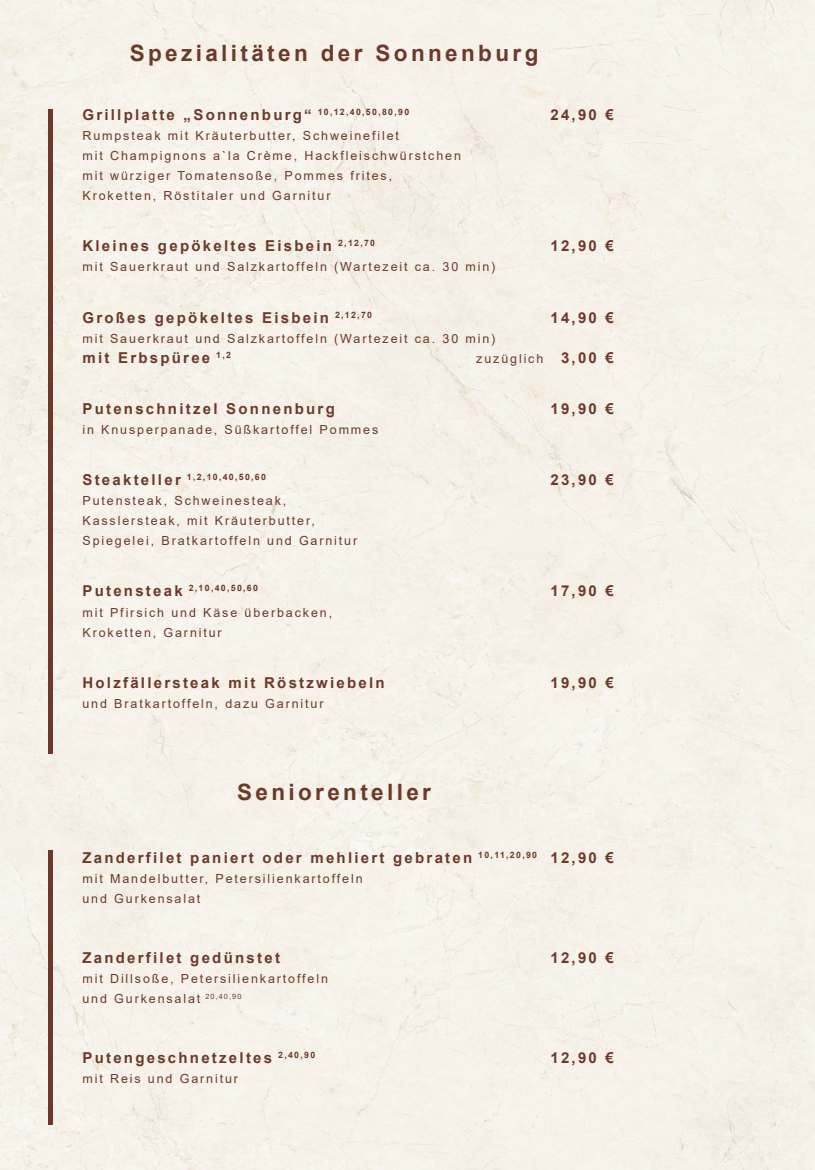
<style>
.page{position:relative;width:815px;height:1170px;background:#fff}
.page>*{position:absolute;margin:0;border:0;box-sizing:border-box;transform-origin:0 0}
.t1{font:700 22.5px "Arial";letter-spacing:.15em;color:#6b3a2b}
.t2{font:700 15px "Arial";letter-spacing:.15em;color:#6b3a2b}
.t3{font:12.5px/20px "Arial";letter-spacing:.15em;color:#6b3a2b}
.t4{font:700 8.75px "Arial";letter-spacing:.15em;color:#6b3a2b}
.s1{font-weight:700;font-size:15px}
.s2{font-size:15px}
</style>
<div class="page">
<div style="left:0;top:0;width:815px;height:1169px;background:#f6f1e9"></div>
<div style="left:48px;top:109px;width:5px;height:644px;background:#6b3a2b"></div>
<hr style="left:48px;top:850px;width:4px;height:274px;background:#6b3a2b">
<h1 class="t1" style="left:130px;top:38px;width:410px">Spezialitäten der Sonnenburg</h1>
<p class="t2" style="left:82px;top:104px;width:328px">Grillplatte „Sonnenburg“ <sup>10,12,40,50,80,90</sup></p>
<p class="t2" style="left:550px;top:104px;width:65px">24,90 €</p>
<p class="t3" style="left:82px;top:125px;width:380px">Rumpsteak mit Kräuterbutter, Schweinefilet<br>mit Champignons a`la Crème, Hackfleischwürstchen mit würziger Tomatensoße, Pommes frites, Kroketten, Röstitaler und Garnitur</p>
<p class="t2" style="left:82px;top:235px;width:294px">Kleines gepökeltes Eisbein <sup>2,12,70</sup></p>
<p class="t2" style="left:550px;top:235px;width:65px">12,90 €</p>
<p class="t3" style="left:82px;top:257px;width:414px">mit Sauerkraut und Salzkartoffeln (Wartezeit ca. 30 min)</p>
<p class="t2" style="left:82px;top:307px;width:291px">Großes gepökeltes Eisbein <sup>2,12,70</sup></p>
<p class="t2" style="left:550px;top:307px;width:65px">14,90 €</p>
<p class="t3" style="left:82px;top:328px;width:414px">mit Sauerkraut und Salzkartoffeln (Wartezeit ca. 30 min)</p>
<p class="t2" style="left:82px;top:347px;width:150px">mit Erbspüree <sup>1,2</sup></p>
<p class="t3" style="left:476px;top:348px;width:139px">zuzüglich <span class="s1">3,00 €</span></p>
<p class="t2" style="left:82px;top:398px;width:254px">Putenschnitzel Sonnenburg</p>
<p class="t2" style="left:550px;top:398px;width:65px">19,90 €</p>
<p class="t3" style="left:82px;top:419px;width:297px">in Knusperpanade, Süßkartoffel Pommes</p>
<p class="t4" style="left:82px;top:471px;width:185px"><span class="s2">Steakteller</span> 1,2,10,40,50,60</p>
<p class="t2" style="left:550px;top:469px;width:65px">23,90 €</p>
<p class="t3" style="left:82px;top:490px;width:276px">Putensteak, Schweinesteak,<br>Kasslersteak, mit Kräuterbutter,<br>Spiegelei, Bratkartoffeln und Garnitur</p>
<p class="t4" style="left:82px;top:582px;width:177px"><span class="s2">Putensteak</span> 2,10,40,50,60</p>
<p class="t2" style="left:550px;top:580px;width:65px">17,90 €</p>
<p class="t3" style="left:82px;top:602px;width:251px">mit Pfirsich und Käse überbacken,<br>Kroketten, Garnitur</p>
<p class="t2" style="left:82px;top:672px;width:304px">Holzfällersteak mit Röstzwiebeln</p>
<p class="t2" style="left:550px;top:672px;width:65px">19,90 €</p>
<p class="t3" style="left:82px;top:693px;width:243px">und Bratkartoffeln, dazu Garnitur</p>
<h1 class="t1" style="left:237px;top:776px;width:196px">Seniorenteller</h1>
<p class="t2" style="left:82px;top:847px;width:533px">Zanderfilet paniert oder mehliert gebraten <sup>10,11,20,90</sup> 12,90 €</p>
<p class="t3" style="left:82px;top:868px;width:282px">mit Mandelbutter, Petersilienkartoffeln und Gurkensalat</p>
<p class="t2" style="left:82px;top:947px;width:199px">Zanderfilet gedünstet</p>
<p class="t2" style="left:550px;top:947px;width:65px">12,90 €</p>
<p class="t3" style="left:82px;top:968px;width:247px">mit Dillsoße, Petersilienkartoffeln und Gurkensalat <sup>20,40,90</sup></p>
<p class="t2" style="left:82px;top:1047px;width:234px">Putengeschnetzeltes <sup>2,40,90</sup></p>
<p class="t2" style="left:550px;top:1047px;width:65px">12,90 €</p>
<p class="t3" style="left:82px;top:1068px;width:157px">mit Reis und Garnitur</p>
</div>
